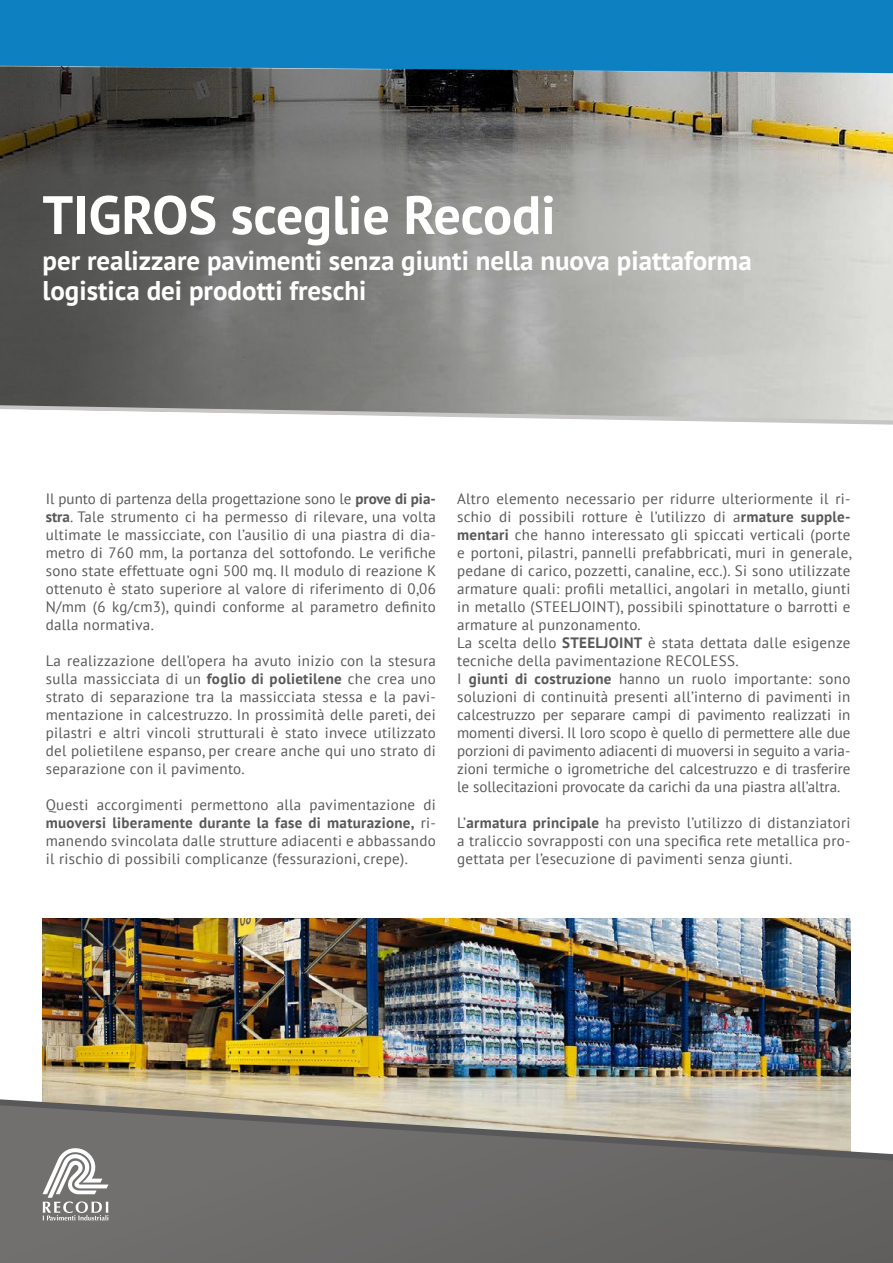
<style>
.page{position:relative;width:893px;height:1263px;background:#fff}
.page>*{position:absolute;margin:0;border:0;box-sizing:border-box;transform-origin:0 0}
.t1{font:700 54px "PT Sans";color:#fff}
.t2{font:700 27px/30px "PT Sans";color:#fff}
.t3{font:15px/18px "PT Sans";letter-spacing:.02em;color:#58585a;text-align:justify}
.s1{font-weight:700}
</style>
<div class="page">
<svg style="left:0;top:73px;width:893px;height:332px;background:#898984"></svg>
<svg style="left:0;top:405px;width:893px;height:20px"></svg>
<img style="left:43px;top:918px;width:807px;height:181px">
<svg style="left:0;top:1160px;width:893px;height:103px;background:#6a6867"></svg>
<svg style="left:0;top:1099px;width:893px;height:61px;background:#9b978e"></svg>
<div style="left:0;top:0;width:893px;height:73px;background:#0d80c2"></div>
<svg style="left:43px;top:1146px;width:65px;height:74px"></svg>
<h1 class="t1" style="left:43px;top:179px;width:515px">TIGROS sceglie Recodi</h1>
<h2 class="t2" style="left:43px;top:245px;width:711px">per realizzare pavimenti senza giunti nella nuova piattaforma logistica dei prodotti freschi</h2>
<p class="t3" style="left:46px;top:489px;width:392px">Il punto di partenza della progettazione sono le <span class="s1">prove di pia&shy;stra</span>. Tale strumento ci ha permesso di rilevare, una volta ultimate le massicciate, con l’ausilio di una piastra di dia&shy;metro di 760 mm, la portanza del sottofondo. Le verifiche sono state effettuate ogni 500 mq. Il modulo di reazione K ottenuto è stato superiore al valore di riferimento di 0,06<br>N/mm (6 kg/cm3), quindi conforme al parametro definito dalla normativa.</p>
<p class="t3" style="left:46px;top:651px;width:392px">La realizzazione dell’opera ha avuto inizio con la stesura sulla massicciata di un <span class="s1">foglio di polietilene</span> che crea uno strato di separazione tra la massicciata stessa e la pavi&shy;mentazione in calcestruzzo. In prossimità delle pareti, dei pilastri e altri vincoli strutturali è stato invece utilizzato del polietilene espanso, per creare anche qui uno strato di separazione con il pavimento.</p>
<p class="t3" style="left:46px;top:795px;width:392px">Questi accorgimenti permettono alla pavimentazione di <span class="s1">muoversi liberamente durante la fase di maturazione,</span> ri&shy;manendo svincolata dalle strutture adiacenti e abbassando il rischio di possibili complicanze (fessurazioni, crepe).</p>
<p class="t3" style="left:457px;top:489px;width:396px;text-align:left">Altro elemento necessario per ridurre ulteriormente il ri&shy;schio di possibili rotture è l’utilizzo di a<span class="s1">rmature supple&shy;mentari</span> che hanno interessato gli spiccati verticali (porte e portoni, pilastri, pannelli prefabbricati, muri in generale, pedane di carico, pozzetti, canaline, ecc.). Si sono utilizzate armature quali: profili metallici, angolari in metallo, giunti in metallo (STEELJOINT), possibili spinottature o barrotti e armature al punzonamento.<br>La scelta dello <span class="s1">STEELJOINT</span> è stata dettata dalle esigenze tecniche della pavimentazione RECOLESS.<br>I <span class="s1">giunti di costruzione</span> hanno un ruolo importante: sono soluzioni di continuità presenti all’interno di pavimenti in calcestruzzo per separare campi di pavimento realizzati in momenti diversi. Il loro scopo è quello di permettere alle due porzioni di pavimento adiacenti di muoversi in seguito a varia&shy;zioni termiche o igrometriche del calcestruzzo e di trasferire le sollecitazioni provocate da carichi da una piastra all’altra.</p>
<p class="t3" style="left:457px;top:813px;width:395px">L’<span class="s1">armatura principale</span> ha previsto l’utilizzo di distanziatori a traliccio sovrapposti con una specifica rete metallica pro&shy;gettata per l’esecuzione di pavimenti senza giunti.</p>
</div>
